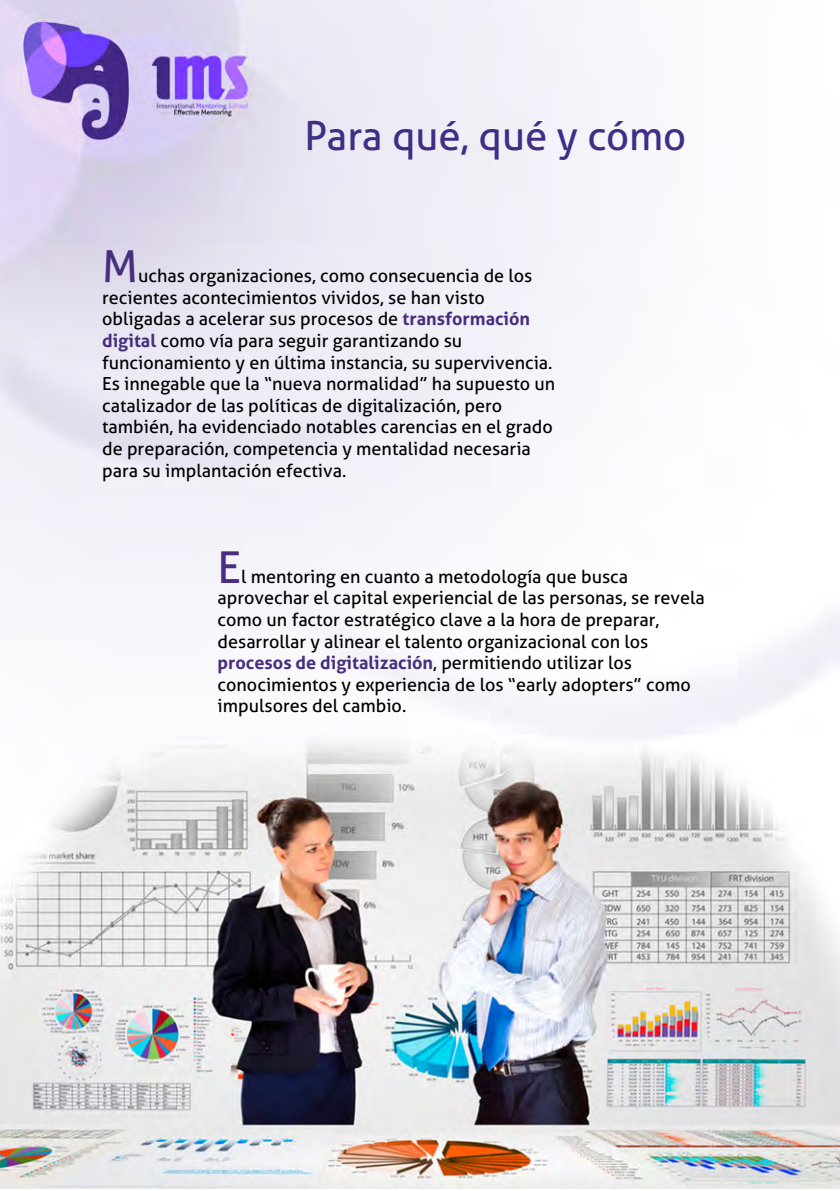
<style>
.page{position:relative;width:840px;height:1191px;background:#fff}
.page>*{position:absolute;margin:0;border:0;box-sizing:border-box;transform-origin:0 0}
.t1{font:44px "Aller";color:#482e7e}
.t2{font:40px "Aller";color:#402e85}
.t3{font:18px/21.6px "Aller";color:#000}
.s1{font-weight:700;color:#482d7d}
</style>
<div class="page">
<img style="left:0;top:0;width:839px;height:1188px">
<h2 class="t2" style="left:304px;top:112px;width:383px">Para qué, qué y cómo</h2>
<h1 class="t1" style="left:102px;top:240px;width:37px">M</h1>
<p class="t3" style="left:102px;top:265px;width:454px;text-indent:36px">uchas organizaciones, como consecuencia de los recientes acontecimientos vividos, se han visto obligadas a acelerar sus procesos de <span class="s1">transformación digital</span> como vía para seguir garantizando su funcionamiento y en última instancia, su supervivencia.<br>Es innegable que la “nueva normalidad” ha supuesto un catalizador de las políticas de digitalización, pero también, ha evidenciado notables carencias en el grado de preparación, competencia y mentalidad necesaria para su implantación efectiva.</p>
<h1 class="t1" style="left:217px;top:540px;width:25px">E</h1>
<p class="t3" style="left:217px;top:565px;width:488px;text-indent:24px">l mentoring en cuanto a metodología que busca aprovechar el capital experiencial de las personas, se revela como un factor estratégico clave a la hora de preparar, desarrollar y alinear el talento organizacional con los <span class="s1">procesos de digitalización</span>, permitiendo utilizar los conocimientos y experiencia de los “early adopters” como impulsores del cambio.</p>
</div>
